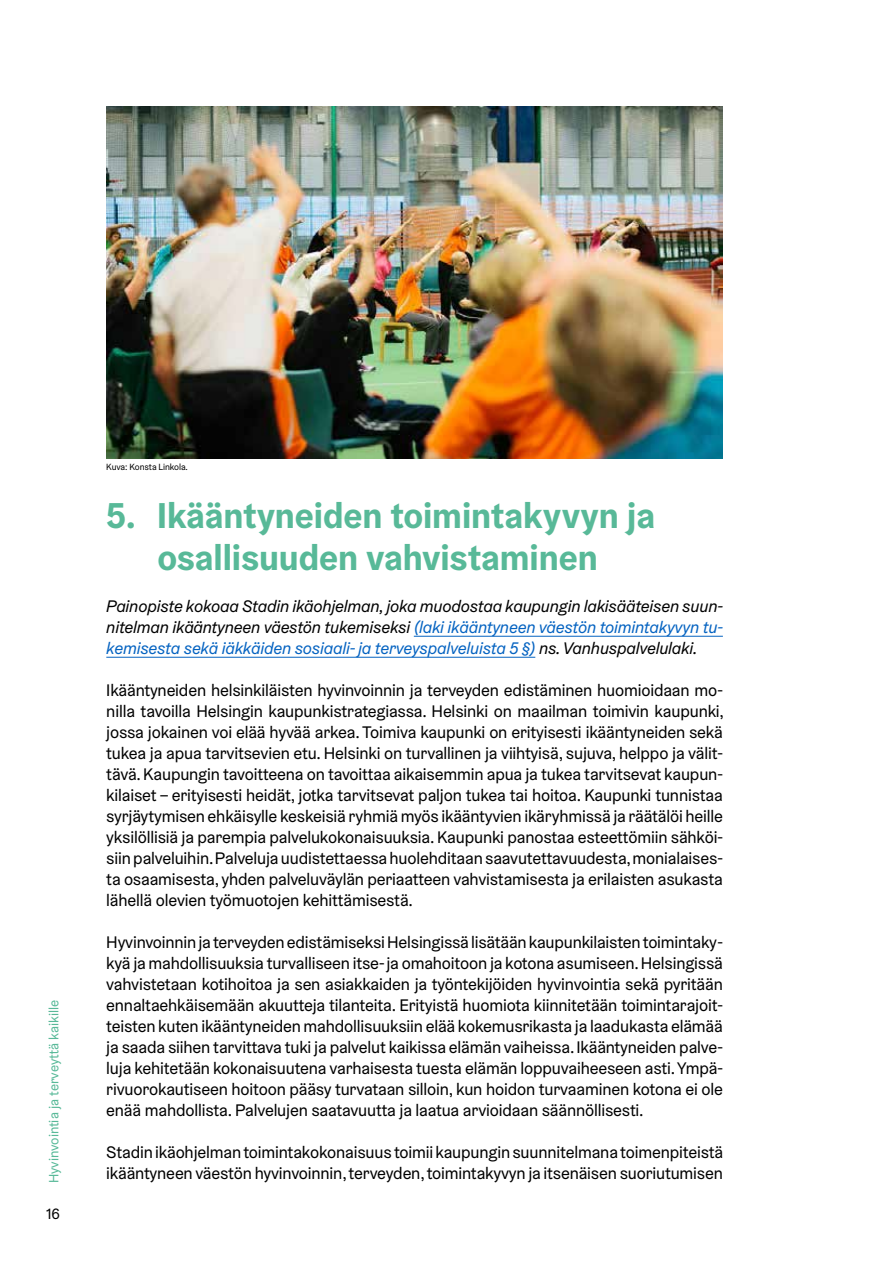
<style>
.page{position:relative;width:893px;height:1263px;background:#fff}
.page>*{position:absolute;margin:0;border:0;box-sizing:border-box;transform-origin:0 0}
.C_1__tason_otsikko{font:700 36px/42px "Helsinki Grotesk";letter-spacing:-.005em;color:#58b998;text-align:center}
.C_Leipäteksti{font:16.8px/21px "Helsinki Grotesk";letter-spacing:-.01em;color:#000;text-align:justify}
.C_Leipäteksti-2{font:italic 16.8px/21px "Helsinki Grotesk";letter-spacing:-.01em;color:#000;text-align:justify}
.t1{font:15px "Helsinki Grotesk";color:#000}
.t2{font:13.5px "Helsinki Grotesk";color:#58b998}
.D_Kuvion_taulukon_lä{font:9px "Helsinki Grotesk";letter-spacing:-.01em;color:#000}
.s1{color:#0563c1}
</style>
<div class="page">
<hr style="left:414px;top:636px;width:309px;height:1px;background:#0563c1">
<hr style="left:106px;top:657px;width:429px;height:1px;background:#0563c1">
<img style="left:106px;top:106px;width:617px;height:352px">
<p class="t2" style="left:46px;top:1183px;width:185px;rotate:-90deg">Hyvinvointia ja terveyttä kaikille</p>
<p class="t1" style="left:46px;top:1205px;width:15px">16</p>
<p class="D_Kuvion_taulukon_lä" style="left:106px;top:461px;width:83px">Kuva: Konsta Linkola.</p>
<p class="C_1__tason_otsikko" style="left:106px;top:494px;width:550px">5. Ikääntyneiden toimintakyvyn ja osallisuuden vahvistaminen</p>
<p class="C_Leipäteksti-2" style="left:106px;top:595px;width:618px">Painopiste kokoaa Stadin ikäohjelman, joka muodostaa kaupungin lakisääteisen suun&shy;nitelman ikääntyneen väestön tukemiseksi <span class="s1">(laki ikääntyneen väestön toimintakyvyn tu&shy;kemisesta sekä iäkkäiden sosiaali- ja terveyspalveluista 5 §)</span> ns. Vanhuspalvelulaki.</p>
<p class="C_Leipäteksti" style="left:106px;top:679px;width:619px">Ikääntyneiden helsinkiläisten hyvinvoinnin ja terveyden edistäminen huomioidaan mo&shy;nilla tavoilla Helsingin kaupunkistrategiassa. Helsinki on maailman toimivin kaupunki, jossa jokainen voi elää hyvää arkea. Toimiva kaupunki on erityisesti ikääntyneiden sekä tukea ja apua tarvitsevien etu. Helsinki on turvallinen ja viihtyisä, sujuva, helppo ja välit&shy;tävä. Kaupungin tavoitteena on tavoittaa aikaisemmin apua ja tukea tarvitsevat kaupun&shy;kilaiset – erityisesti heidät, jotka tarvitsevat paljon tukea tai hoitoa. Kaupunki tunnistaa syrjäytymisen ehkäisylle keskeisiä ryhmiä myös ikääntyvien ikäryhmissä ja räätälöi heille yksilöllisiä ja parempia palvelukokonaisuuksia. Kaupunki panostaa esteettömiin sähköi&shy;siin palveluihin. Palveluja uudistettaessa huolehditaan saavutettavuudesta, monialaises&shy;ta osaamisesta, yhden palveluväylän periaatteen vahvistamisesta ja erilaisten asukasta lähellä olevien työmuotojen kehittämisestä.</p>
<p class="C_Leipäteksti" style="left:106px;top:931px;width:618px">Hyvinvoinnin ja terveyden edistämiseksi Helsingissä lisätään kaupunkilaisten toimintaky&shy;kyä ja mahdollisuuksia turvalliseen itse- ja omahoitoon ja kotona asumiseen. Helsingissä vahvistetaan kotihoitoa ja sen asiakkaiden ja työntekijöiden hyvinvointia sekä pyritään ennaltaehkäisemään akuutteja tilanteita. Erityistä huomiota kiinnitetään toimintarajoit&shy;teisten kuten ikääntyneiden mahdollisuuksiin elää kokemusrikasta ja laadukasta elämää ja saada siihen tarvittava tuki ja palvelut kaikissa elämän vaiheissa. Ikääntyneiden palve&shy;luja kehitetään kokonaisuutena varhaisesta tuesta elämän loppuvaiheeseen asti. Ympä&shy;rivuorokautiseen hoitoon pääsy turvataan silloin, kun hoidon turvaaminen kotona ei ole enää mahdollista. Palvelujen saatavuutta ja laatua arvioidaan säännöllisesti.</p>
<p class="C_Leipäteksti" style="left:106px;top:1141px;width:618px">Stadin ikäohjelman toimintakokonaisuus toimii kaupungin suunnitelmana toimenpiteistä ikääntyneen väestön hyvinvoinnin, terveyden, toimintakyvyn ja itsenäisen suoriutumisen</p>
</div>
